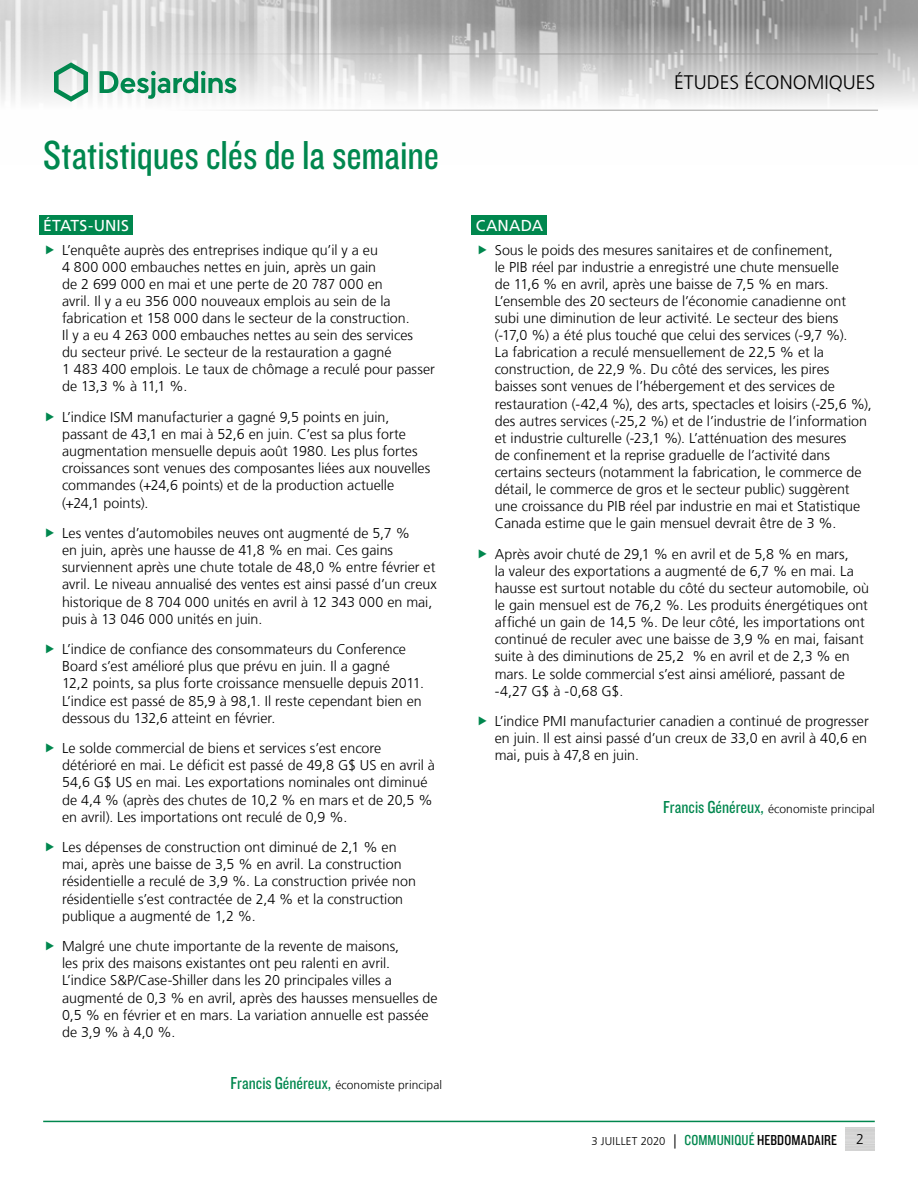
<style>
.page{position:relative;width:918px;height:1188px;background:#fff}
.page>*{position:absolute;margin:0;border:0;box-sizing:border-box;transform-origin:0 0}
.t1{font:42px "Knockout 29 Junior Ltweight";letter-spacing:-.005em;color:#00874e}
.t2{font:300 19.5px "Frutiger LT";color:#000}
.t3{font:15.75px "Frutiger LT";letter-spacing:.01em;color:#fff}
.t4{font:300 14.25px/17.1px "Frutiger LT";color:#000}
.t5{font:300 12px "Frutiger LT";letter-spacing:.005em;color:#000}
.t6{font:300 11.25px "Frutiger LT";letter-spacing:.025em;color:#000}
.s1{font-family:"Knockout 29 Junior Ltweight";font-weight:400;font-size:18px;color:#00874e}
.s2{font-size:14.25px}
.s3{font-family:"Knockout 29 Junior Ltweight";font-weight:400;font-size:15px;color:#00874e}
.s4{font-family:"Knockout 29 Junior Ltweight";font-weight:400;font-size:15px}
</style>
<div class="page">
<img style="left:0;top:0;width:918px;height:110px">
<hr style="left:0;top:54px;width:878px;height:1px;background:#9d9d9c">
<hr style="left:0;top:110px;width:878px;height:1px;background:#9d9d9c">
<svg style="left:54px;top:62px;width:34px;height:40px"></svg>
<svg style="left:100px;top:71px;width:136px;height:28px"></svg>
<hr style="left:43px;top:1121px;width:832px;height:1px;background:#00874e">
<div style="left:39px;top:215px;width:94px;height:20px;background:#00874e"></div>
<div style="left:472px;top:215px;width:75px;height:20px;background:#00874e"></div>
<h1 class="t1" style="left:43px;top:128px;width:397px">Statistiques clés de la semaine</h1>
<p class="t3" style="left:43px;top:216px;width:87px">ÉTATS-UNIS</p>
<p class="t4" style="left:62px;top:241px;width:374px">L’enquête auprès des entreprises indique qu’il y a eu<br>4 800 000 embauches nettes en juin, après un gain<br>de 2 699 000 en mai et une perte de 20 787 000 en<br>avril. Il y a eu 356 000 nouveaux emplois au sein de la fabrication et 158 000 dans le secteur de la construction.<br>Il y a eu 4 263 000 embauches nettes au sein des services<br>du secteur privé. Le secteur de la restauration a gagné<br>1 483 400 emplois. Le taux de chômage a reculé pour passer de 13,3 % à 11,1 %.</p>
<p class="t4" style="left:62px;top:409px;width:370px">L’indice ISM manufacturier a gagné 9,5 points en juin, passant de 43,1 en mai à 52,6 en juin. C’est sa plus forte augmentation mensuelle depuis août 1980. Les plus fortes croissances sont venues des composantes liées aux nouvelles commandes (+24,6 points) et de la production actuelle (+24,1 points).</p>
<p class="t4" style="left:62px;top:525px;width:376px">Les ventes d’automobiles neuves ont augmenté de 5,7 %<br>en juin, après une hausse de 41,8 % en mai. Ces gains surviennent après une chute totale de 48,0 % entre février et avril. Le niveau annualisé des ventes est ainsi passé d’un creux historique de 8 704 000 unités en avril à 12 343 000 en mai, puis à 13 046 000 unités en juin.</p>
<p class="t4" style="left:62px;top:641px;width:363px">L’indice de confiance des consommateurs du Conference Board s’est amélioré plus que prévu en juin. Il a gagné<br>12,2 points, sa plus forte croissance mensuelle depuis 2011.<br>L’indice est passé de 85,9 à 98,1. Il reste cependant bien en dessous du 132,6 atteint en février.</p>
<p class="t4" style="left:62px;top:740px;width:375px">Le solde commercial de biens et services s’est encore détérioré en mai. Le déficit est passé de 49,8 G$ US en avril à 54,6 G$ US en mai. Les exportations nominales ont diminué de 4,4 % (après des chutes de 10,2 % en mars et de 20,5 % en avril). Les importations ont reculé de 0,9 %.</p>
<p class="t4" style="left:62px;top:839px;width:355px">Les dépenses de construction ont diminué de 2,1 % en mai, après une baisse de 3,5 % en avril. La construction résidentielle a reculé de 3,9 %. La construction privée non résidentielle s’est contractée de 2,4 % et la construction publique a augmenté de 1,2 %.</p>
<p class="t4" style="left:62px;top:938px;width:377px">Malgré une chute importante de la revente de maisons,<br>les prix des maisons existantes ont peu ralenti en avril.<br>L’indice S&amp;P/Case-Shiller dans les 20 principales villes a augmenté de 0,3 % en avril, après des hausses mensuelles de 0,5 % en février et en mars. La variation annuelle est passée de 3,9 % à 4,0 %.</p>
<p class="t5" style="left:231px;top:1078px;width:213px"><span class="s1">Francis Généreux,</span> économiste principal</p>
<h2 class="t2" style="left:674px;top:72px;width:203px">ÉTUDES ÉCONOMIQUES</h2>
<p class="t3" style="left:476px;top:216px;width:69px">CANADA</p>
<p class="t4" style="left:495px;top:241px;width:379px">Sous le poids des mesures sanitaires et de confinement,<br>le PIB réel par industrie a enregistré une chute mensuelle<br>de 11,6 % en avril, après une baisse de 7,5 % en mars.<br>L’ensemble des 20 secteurs de l’économie canadienne ont subi une diminution de leur activité. Le secteur des biens (-17,0 %) a été plus touché que celui des services (-9,7 %).<br>La fabrication a reculé mensuellement de 22,5 % et la construction, de 22,9 %. Du côté des services, les pires baisses sont venues de l’hébergement et des services de restauration (-42,4 %), des arts, spectacles et loisirs (-25,6 %), des autres services (-25,2 %) et de l’industrie de l’information et industrie culturelle (-23,1 %). L’atténuation des mesures<br>de confinement et la reprise graduelle de l’activité dans certains secteurs (notamment la fabrication, le commerce de détail, le commerce de gros et le secteur public) suggèrent une croissance du PIB réel par industrie en mai et Statistique Canada estime que le gain mensuel devrait être de 3 %.</p>
<p class="t4" style="left:495px;top:546px;width:376px">Après avoir chuté de 29,1 % en avril et de 5,8 % en mars,<br>la valeur des exportations a augmenté de 6,7 % en mai. La hausse est surtout notable du côté du secteur automobile, où le gain mensuel est de 76,2 %. Les produits énergétiques ont affiché un gain de 14,5 %. De leur côté, les importations ont continué de reculer avec une baisse de 3,9 % en mai, faisant suite à des diminutions de 25,2 % en avril et de 2,3 % en mars. Le solde commercial s’est ainsi amélioré, passant de -4,27 G$ à -0,68 G$.</p>
<p class="t4" style="left:495px;top:713px;width:375px;text-align:justify">L’indice PMI manufacturier canadien a continué de progresser en juin. Il est ainsi passé d’un creux de 33,0 en avril à 40,6 en mai, puis à 47,8 en juin.</p>
<p class="t5" style="left:663px;top:802px;width:213px"><span class="s1">Francis Généreux,</span> économiste principal</p>
<p class="t6" style="left:591px;top:1135px;width:247px">3 JUILLET 2020 <span class="s2">|</span> <span class="s3">COMMUNIQUÉ</span> <span class="s4">HEBDOMADAIRE</span></p>
<p class="t4" style="left:856px;top:1131px;width:9px">2</p>
</div>
